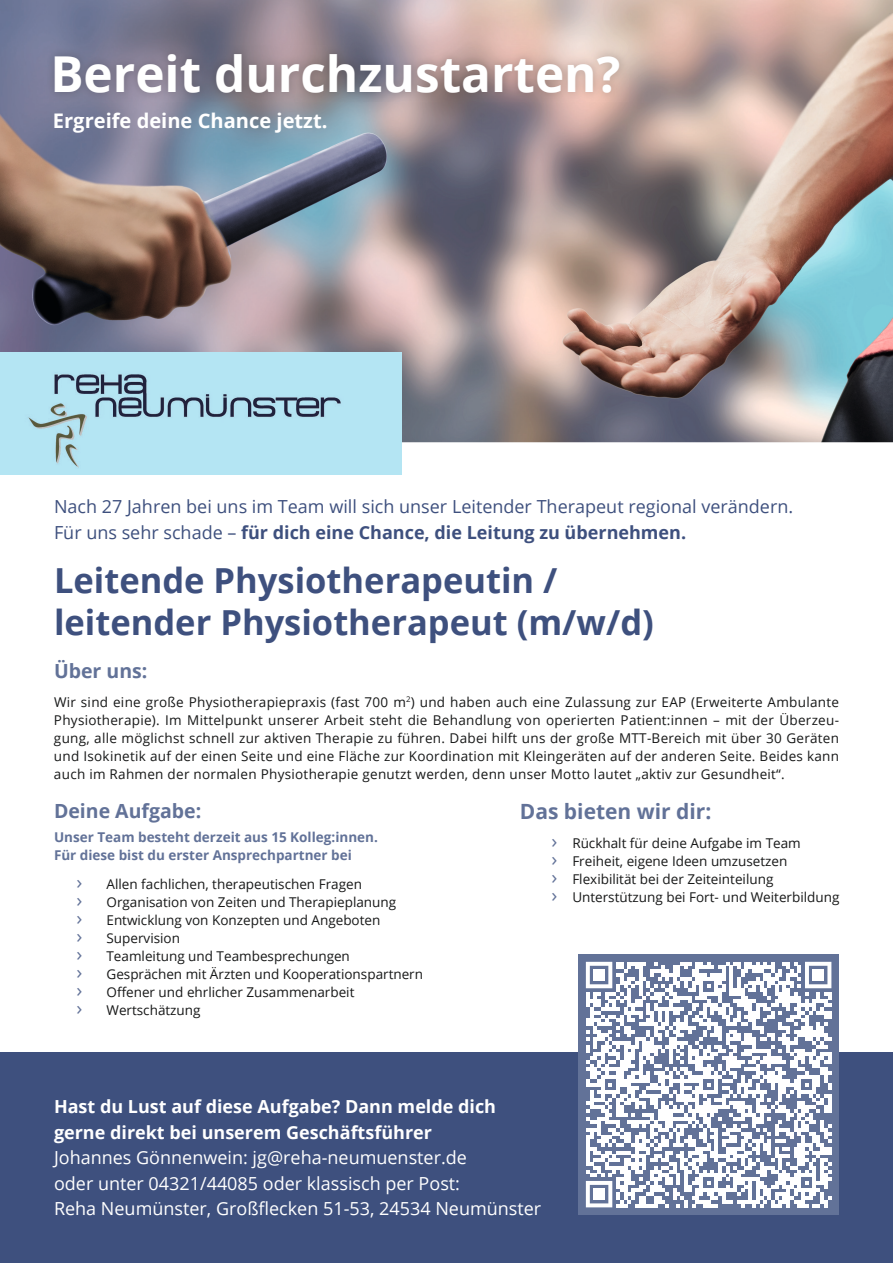
<style>
.page{position:relative;width:893px;height:1263px;background:#fff}
.page>*{position:absolute;margin:0;border:0;box-sizing:border-box;transform-origin:0 0}
.t1{font:700 49.5px "Open Sans";color:#fff}
.t2{font:700 34.5px/42px "Open Sans";color:#3e507e}
.t3{font:700 21px "Open Sans";color:#627298}
.t4{font:700 20.1px "Open Sans";color:#fff}
.t5{font:700 19.5px "Open Sans";color:#627298}
.t6{font:19.5px "Open Sans";color:#627298}
.t7{font:18px/25.5px "Open Sans";color:#3e507e}
.t8{font:18px/25.5px "Open Sans";color:#fff}
.t9{font:700 18px/25.5px "Open Sans";color:#fff}
.t10{font:13.5px/18px "Open Sans";color:#171818;text-align:justify}
.t11{font:700 13.5px/18px "Open Sans";color:#627298}
.s1{font-weight:700}
.s2{font-size:19.5px;color:#627298}
</style>
<div class="page">
<div style="left:0;top:1052px;width:893px;height:211px;background:#3e507e"></div>
<img style="left:0;top:0;width:893px;height:442px">
<div style="left:578px;top:954px;width:261px;height:261px;background:#627298"></div>
<svg style="left:586px;top:962px;width:245px;height:245px"></svg>
<div style="left:593px;top:969px;width:12px;height:12px;background:#fff"></div>
<div style="left:812px;top:969px;width:12px;height:12px;background:#fff"></div>
<div style="left:593px;top:1188px;width:12px;height:12px;background:#fff"></div>
<img style="left:45px;top:45px;width:583px;height:57px">
<img style="left:0;top:353px;width:401px;height:121px">
<h1 class="t1" style="left:50px;top:39px;width:571px">Bereit durchzustarten?</h1>
<h3 class="t4" style="left:53px;top:107px;width:276px">Ergreife deine Chance jetzt.</h3>
<h3 class="t7" style="left:54px;top:494px;width:741px">Nach 27 Jahren bei uns im Team will sich unser Leitender Therapeut regional verändern.<br>Für uns sehr schade – <span class="s1">für dich eine Chance, die Leitung zu übernehmen.</span></h3>
<h2 class="t2" style="left:54px;top:559px;width:601px">Leitende Physiotherapeutin / leitender Physiotherapeut (m/w/d)</h2>
<h3 class="t5" style="left:54px;top:657px;width:95px">Über uns:</h3>
<p class="t10" style="left:54px;top:692px;width:787px">Wir sind eine große Physiotherapiepraxis (fast 700 m<sup>2</sup>) und haben auch eine Zulassung zur EAP (Erweiterte Ambulante Physiotherapie). Im Mittelpunkt unserer Arbeit steht die Behandlung von operierten Patient:innen – mit der Überzeu&shy;gung, alle möglichst schnell zur aktiven Therapie zu führen. Dabei hilft uns der große MTT-Bereich mit über 30 Geräten und Isokinetik auf der einen Seite und eine Fläche zur Koordination mit Kleingeräten auf der anderen Seite. Beides kann auch im Rahmen der normalen Physiotherapie genutzt werden, denn unser Motto lautet „aktiv zur Gesundheit“.</p>
<h3 class="t3" style="left:520px;top:797px;width:193px">Das bieten wir dir:</h3>
<p class="t10" style="left:551px;top:833px;width:290px;text-align:left"><span class="s2">›</span> Rückhalt für deine Aufgabe im Team<br><span class="s2">›</span> Freiheit, eigene Ideen umzusetzen<br><span class="s2">›</span> Flexibilität bei der Zeiteinteilung<br><span class="s2">›</span> Unterstützung bei Fort- und Weiterbildung</p>
<h3 class="t5" style="left:54px;top:797px;width:149px">Deine Aufgabe:</h3>
<p class="t11" style="left:54px;top:828px;width:325px">Unser Team besteht derzeit aus 15 Kolleg:innen.<br>Für diese bist du erster Ansprechpartner bei</p>
<p class="t10" style="left:76px;top:874px;width:287px"><span class="s2">›</span> Allen fachlichen, therapeutischen Fragen</p>
<h3 class="t6" style="left:76px;top:886px;width:7px">›</h3>
<p class="t10" style="left:106px;top:892px;width:291px">Organisation von Zeiten und Therapieplanung</p>
<h3 class="t6" style="left:76px;top:904px;width:7px">›</h3>
<p class="t10" style="left:106px;top:910px;width:275px">Entwicklung von Konzepten und Angeboten</p>
<h3 class="t6" style="left:76px;top:922px;width:7px">›</h3>
<p class="t10" style="left:107px;top:928px;width:75px">Supervision</p>
<h3 class="t6" style="left:76px;top:940px;width:7px">›</h3>
<p class="t10" style="left:106px;top:946px;width:245px">Teamleitung und Teambesprechungen</p>
<h3 class="t6" style="left:76px;top:958px;width:7px">›</h3>
<p class="t10" style="left:106px;top:964px;width:318px">Gesprächen mit Ärzten und Kooperationspartnern</p>
<h3 class="t6" style="left:76px;top:976px;width:7px">›</h3>
<p class="t10" style="left:106px;top:982px;width:249px">Offener und ehrlicher Zusammenarbeit</p>
<h3 class="t6" style="left:76px;top:994px;width:7px">›</h3>
<p class="t10" style="left:107px;top:1000px;width:96px">Wertschätzung</p>
<h3 class="t9" style="left:54px;top:1093px;width:444px">Hast du Lust auf diese Aufgabe? Dann melde dich gerne direkt bei unserem Geschäftsführer</h3>
<h3 class="t8" style="left:54px;top:1144px;width:489px">Johannes Gönnenwein: jg@reha-neumuenster.de<br>oder unter 04321/44085 oder klassisch per Post:<br>Reha Neumünster, Großflecken 51-53, 24534 Neumünster</h3>
</div>
